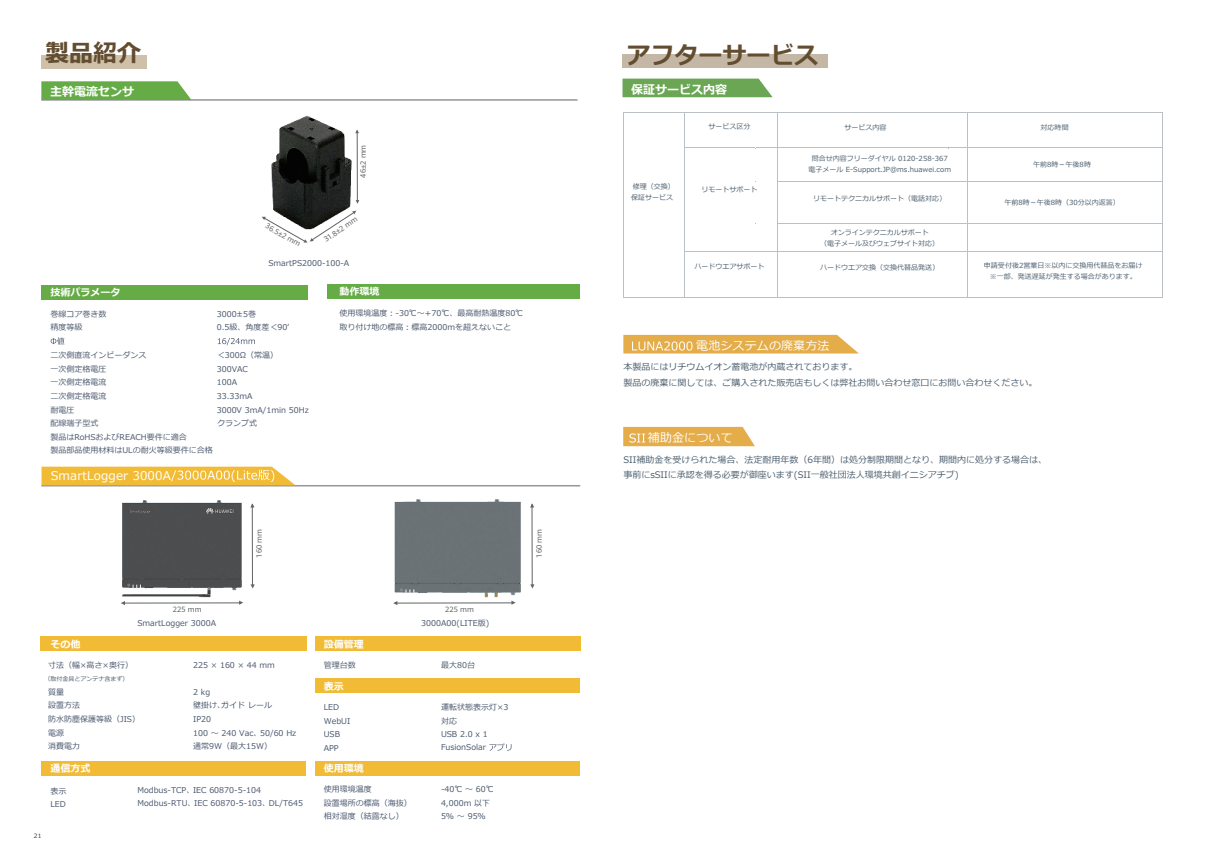
<style>
.page{position:relative;width:1208px;height:859px;background:#fff}
.page>*{position:absolute;margin:0;border:0;box-sizing:border-box;transform-origin:0 0}
.t1{font:700 24px "Meiryo";color:#634d30}
.t2{font:12px "Meiryo";letter-spacing:.01em;color:#fff}
.t3{font:700 12px "Meiryo";color:#fff}
.t4{font:700 10px "Meiryo";color:#fff}
.t5{font:9px/16px "Meiryo";color:#4b5e6e}
.t6{font:8px/13.6px "Meiryo";color:#4a586d}
.t7{font:8px "Meiryo";letter-spacing:.01em;color:#4b5e6e}
.t8{font:7.6px "Huawei Sans";color:#616364}
.t9{font:7px/12px "Meiryo";color:#4b5e6e;text-align:center}
.t10{font:6px "Meiryo";color:#4a586d}
.t11{font:6px "Meiryo";color:#3c3838}
</style>
<div class="page">
<svg style="left:239px;top:601px;width:4px;height:4px"></svg>
<div style="left:41px;top:285px;width:267px;height:15px;background:#65ac46"></div>
<svg style="left:51px;top:337px;width:13px;height:8px"></svg>
<svg style="left:218px;top:338px;width:37px;height:7px"></svg>
<div style="left:327px;top:284px;width:252px;height:15px;background:#65ac46"></div>
<div style="left:315px;top:761px;width:264px;height:14px;background:#f1bb36"></div>
<div style="left:315px;top:678px;width:264px;height:14px;background:#f1bb36"></div>
<svg style="left:489px;top:743px;width:22px;height:8px"></svg>
<div style="left:41px;top:636px;width:266px;height:15px;background:#f1bb36"></div>
<div style="left:315px;top:636px;width:265px;height:15px;background:#f1bb36"></div>
<div style="left:41px;top:55px;width:106px;height:14px;background:#cec0a9"></div>
<hr style="left:41px;top:99px;width:536px;height:1px;background:#606264">
<svg style="left:41px;top:81px;width:150px;height:19px;background:#6eb151"></svg>
<hr style="left:41px;top:485px;width:539px;height:1px;background:#606264">
<svg style="left:42px;top:467px;width:253px;height:18px;background:#f2c24b"></svg>
<img style="left:122px;top:500px;width:133px;height:98px">
<hr style="left:252px;top:504px;width:1px;height:81px;background:#616364">
<hr style="left:124px;top:602px;width:116px;height:1px;background:#616364">
<img style="left:271px;top:115px;width:89px;height:96px">
<svg style="left:262px;top:211px;width:94px;height:32px"></svg>
<div style="left:42px;top:761px;width:264px;height:14px;background:#f1bb36"></div>
<div style="left:622px;top:55px;width:206px;height:13px;background:#c5b7a5"></div>
<div style="left:622px;top:79px;width:150px;height:18px;background:#6aa653"></div>
<svg style="left:623px;top:335px;width:235px;height:18px;background:#e6b359"></svg>
<svg style="left:623px;top:427px;width:132px;height:19px;background:#e5b256"></svg>
<hr style="left:623px;top:112px;width:61px;height:1px;background:#bbc0c4">
<hr style="left:684px;top:112px;width:71px;height:1px;background:#bbc0c4">
<hr style="left:756px;top:112px;width:192px;height:1px;background:#bbc0c4">
<hr style="left:949px;top:112px;width:212px;height:1px;background:#bbc0c4">
<hr style="left:623px;top:112px;width:1px;height:36px;background:#bbc0c4">
<hr style="left:684px;top:112px;width:1px;height:36px;background:#bbc0c4">
<hr style="left:777px;top:112px;width:1px;height:36px;background:#bbc0c4">
<hr style="left:967px;top:112px;width:1px;height:36px;background:#bbc0c4">
<hr style="left:1161px;top:112px;width:1px;height:36px;background:#bbc0c4">
<hr style="left:684px;top:148px;width:71px;height:1px;background:#bbc0c4">
<hr style="left:755px;top:148px;width:193px;height:1px;background:#bbc0c4">
<hr style="left:948px;top:148px;width:213px;height:1px;background:#bbc0c4">
<hr style="left:623px;top:148px;width:1px;height:33px;background:#bbc0c4">
<hr style="left:684px;top:148px;width:1px;height:33px;background:#bbc0c4">
<hr style="left:777px;top:148px;width:1px;height:33px;background:#bbc0c4">
<hr style="left:967px;top:148px;width:1px;height:33px;background:#bbc0c4">
<hr style="left:1161px;top:148px;width:1px;height:33px;background:#bbc0c4">
<hr style="left:777px;top:181px;width:171px;height:1px;background:#bbc0c4">
<hr style="left:948px;top:181px;width:213px;height:1px;background:#bbc0c4">
<hr style="left:623px;top:182px;width:1px;height:41px;background:#bbc0c4">
<hr style="left:684px;top:182px;width:1px;height:41px;background:#bbc0c4">
<hr style="left:777px;top:182px;width:1px;height:41px;background:#bbc0c4">
<hr style="left:967px;top:182px;width:1px;height:41px;background:#bbc0c4">
<hr style="left:1161px;top:182px;width:1px;height:41px;background:#bbc0c4">
<hr style="left:777px;top:223px;width:193px;height:1px;background:#bbc0c4">
<hr style="left:948px;top:223px;width:213px;height:1px;background:#bbc0c4">
<svg style="left:777px;top:224px;width:1px;height:27px"></svg>
<svg style="left:967px;top:224px;width:1px;height:27px"></svg>
<svg style="left:623px;top:223px;width:1px;height:28px"></svg>
<svg style="left:684px;top:223px;width:1px;height:28px"></svg>
<hr style="left:684px;top:251px;width:71px;height:1px;background:#bbc0c4">
<hr style="left:755px;top:251px;width:193px;height:1px;background:#bbc0c4">
<hr style="left:948px;top:251px;width:213px;height:1px;background:#bbc0c4">
<hr style="left:623px;top:251px;width:1px;height:46px;background:#bbc0c4">
<hr style="left:623px;top:297px;width:61px;height:1px;background:#bbc0c4">
<hr style="left:684px;top:251px;width:1px;height:46px;background:#bbc0c4">
<hr style="left:684px;top:297px;width:71px;height:1px;background:#bbc0c4">
<hr style="left:777px;top:251px;width:1px;height:46px;background:#bbc0c4">
<hr style="left:756px;top:297px;width:192px;height:1px;background:#bbc0c4">
<hr style="left:967px;top:251px;width:1px;height:46px;background:#bbc0c4">
<hr style="left:949px;top:297px;width:212px;height:1px;background:#bbc0c4">
<hr style="left:1161px;top:251px;width:1px;height:46px;background:#bbc0c4">
<img style="left:394px;top:499px;width:141px;height:99px">
<hr style="left:531px;top:504px;width:1px;height:81px;background:#616364">
<hr style="left:396px;top:602px;width:117px;height:1px;background:#616364">
<h1 class="t1" style="left:45px;top:37px;width:98px">製品紹介</h1>
<h2 class="t3" style="left:50px;top:84px;width:85px">主幹電流センサ</h2>
<p class="t8" style="left:269px;top:220px;width:40px;rotate:30deg">36.5±2 mm</p>
<p class="t8" style="left:358px;top:178px;width:34px;rotate:-90deg">46±2 mm</p>
<p class="t8" style="left:321px;top:236px;width:40px;rotate:-34deg">31.8±2 mm</p>
<p class="t6" style="left:268px;top:257px;width:82px">SmartPS2000-100-A</p>
<p class="t4" style="left:50px;top:286px;width:72px">技術パラメータ</p>
<p class="t6" style="left:50px;top:308px;width:57px;line-height:13.2px">巻線コア巻き数精度等級</p>
<p class="t6" style="left:50px;top:349px;width:164px">二次側直流インピーダンス<br>一次側定格電圧<br>一次側定格電流<br>二次側定格電流<br>耐電圧<br>配線端子型式<br>製品はRoHSおよびREACH要件に適合<br>製品部品使用材料はULの耐火等級要件に合格</p>
<p class="t6" style="left:217px;top:308px;width:74px;line-height:13.2px">3000±5巻<br>0.5級、角度差＜90ʻ</p>
<p class="t6" style="left:217px;top:348px;width:93px">＜300Ω（常温）<br>300VAC<br>100A<br>33.33mA<br>3000V 3mA/1min 50Hzクランプ式</p>
<h2 class="t2" style="left:51px;top:467px;width:122px">SmartLogger 3000A</h2>
<p class="t4" style="left:339px;top:284px;width:41px">動作環境</p>
<p class="t6" style="left:339px;top:307px;width:185px">使用環境温度：-30℃～+70℃、最高耐熱温度80℃取り付け地の標高：標高2000mを超えないこと</p>
<p class="t8" style="left:254px;top:558px;width:30px;rotate:-90deg">160 mm</p>
<p class="t8" style="left:533px;top:558px;width:30px;rotate:-90deg">160 mm</p>
<p class="t8" style="left:173px;top:604px;width:30px">225 mm</p>
<p class="t8" style="left:445px;top:604px;width:30px">225 mm</p>
<p class="t6" style="left:137px;top:617px;width:80px">SmartLogger 3000A</p>
<p class="t6" style="left:421px;top:617px;width:69px">3000A00(LITE版)</p>
<p class="t4" style="left:50px;top:637px;width:31px">その他</p>
<p class="t6" style="left:48px;top:658px;width:86px">寸法（幅×高さ×奥行）</p>
<p class="t10" style="left:45px;top:675px;width:85px">（取付金具とアンテナ含まず）</p>
<p class="t6" style="left:48px;top:686px;width:93px">質量<br>設置方法<br>防水防塵保護等級（JIS）電源<br>消費電力</p>
<p class="t4" style="left:50px;top:761px;width:41px">通信方式</p>
<p class="t6" style="left:193px;top:658px;width:83px">225 × 160 × 44 mm</p>
<p class="t6" style="left:193px;top:686px;width:105px">2 kg<br>壁掛け､ガイド レール<br>IP20<br>100 ～ 240 Vac､ 50/60 Hz通常9W（最大15W）</p>
<p class="t6" style="left:50px;top:784px;width:17px">表示<br>LED</p>
<p class="t6" style="left:137px;top:784px;width:167px;line-height:13.2px">Modbus-TCP､ IEC 60870-5-104<br>Modbus-RTU､ IEC 60870-5-103､ DL/T645</p>
<p class="t11" style="left:34px;top:832px;width:9px">21</p>
<p class="t4" style="left:324px;top:637px;width:41px">設備管理</p>
<p class="t6" style="left:324px;top:658px;width:33px">管理台数</p>
<p class="t7" style="left:441px;top:659px;width:36px">最大80台</p>
<p class="t4" style="left:324px;top:679px;width:21px">表示</p>
<p class="t6" style="left:324px;top:701px;width:28px">LED<br>WebUI<br>USB<br>APP</p>
<p class="t6" style="left:441px;top:701px;width:69px">運転状態表示灯×3対応<br>USB 2.0 x 1<br>FusionSolar</p>
<p class="t4" style="left:324px;top:761px;width:41px">使用環境</p>
<p class="t6" style="left:324px;top:783px;width:89px">使用環境温度<br>設置場所の標高（海抜）相対湿度（結露なし）</p>
<p class="t6" style="left:441px;top:783px;width:54px">-40℃ ～ 60℃<br>4,000m 以下<br>5% ～ 95%</p>
<h1 class="t1" style="left:626px;top:38px;width:193px">アフターサービス</h1>
<h2 class="t3" style="left:631px;top:82px;width:97px">保証サービス内容</h2>
<p class="t9" style="left:631px;top:180px;width:45px;text-align:left">修理（交換）保証サービス</p>
<p class="t9" style="left:708px;top:121px;width:43px">サービス区分</p>
<p class="t9" style="left:844px;top:122px;width:43px">サービス内容</p>
<p class="t9" style="left:1040px;top:121px;width:29px">対応時間</p>
<p class="t9" style="left:701px;top:184px;width:57px">リモートサポート</p>
<p class="t9" style="left:808px;top:154px;width:144px;line-height:10.4px">問合せ内容フリーダイヤル 0120-258-367電子メール E-Support.JP@ms.huawei.com</p>
<p class="t9" style="left:813px;top:193px;width:134px">リモートテクニカルサポート（電話対応）</p>
<p class="t9" style="left:820px;top:228px;width:120px;line-height:10.7px">オンラインテクニカルサポート<br>（電子メール及びウェブサイト対応）</p>
<p class="t9" style="left:1033px;top:159px;width:59px">午前8時－午後8時</p>
<p class="t9" style="left:1004px;top:197px;width:117px">午前8時－午後8時（30分以内返答）</p>
<p class="t9" style="left:694px;top:261px;width:71px">ハードウエアサポート</p>
<p class="t9" style="left:820px;top:262px;width:120px">ハードウエア交換（交換代替品発送）</p>
<p class="t9" style="left:984px;top:260px;width:160px;line-height:10.6px">申請受付後2営業日※以内に交換用代替品をお届け※一部、発送遅延が発生する場合があります。</p>
<h2 class="t2" style="left:696px;top:338px;width:135px">電池システムの廃棄方法</h2>
<p class="t5" style="left:623px;top:359px;width:415px">本製品にはリチウムイオン蓄電池が内蔵されております。<br>製品の廃棄に関しては、ご購入された販売店もしくは弊社お問い合わせ窓口にお問い合わせください。</p>
<h2 class="t2" style="left:648px;top:430px;width:86px">補助金について</h2>
<p class="t5" style="left:623px;top:452px;width:425px;line-height:15.1px">SII補助金を受けられた場合、法定耐用年数（6年間）は処分制限期間となり、期間内に処分する場合は、事前にsSIIに承認を得る必要が御座います(SII一般社団法人環境共創イニシアチブ)</p>
</div>
